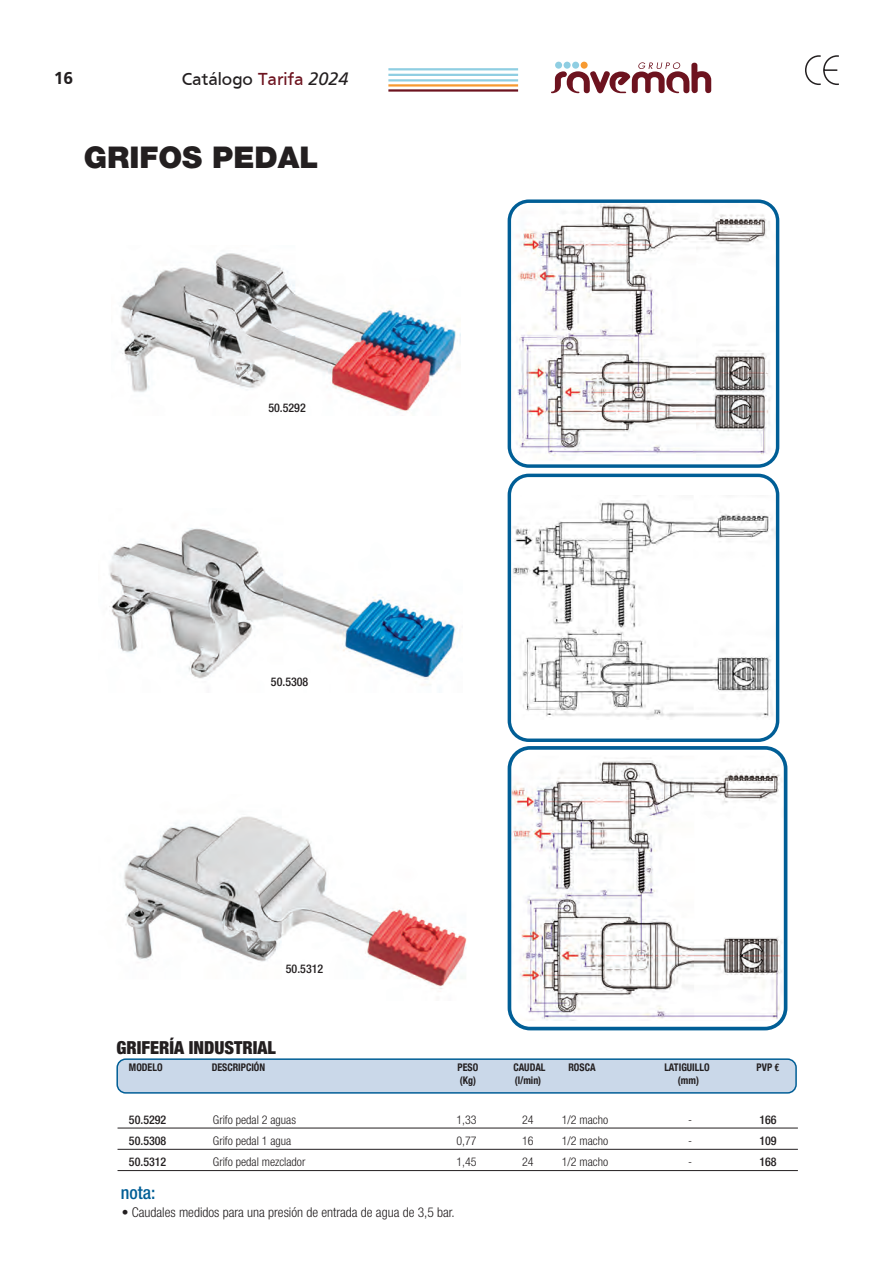
<style>
.page{position:relative;width:893px;height:1263px;background:#fff}
.page>*{position:absolute;margin:0;border:0;box-sizing:border-box;transform-origin:0 0}
.t1{font:900 30px "Helvetica Neue LT Pro";color:#231f20}
.t2{font:18px "Frutiger";color:#231f20}
.t3{font:900 condensed 18px "Helvetica Neue LT Pro";color:#231f20}
.t4{font:500 condensed 18px "Helvetica Neue LT Pro";color:#005e96}
.t5{font:700 18px "Frutiger";color:#231f20}
.t6{font:300 condensed 13.5px "Helvetica Neue LT Pro";color:#231f20}
.t7{font:300 condensed 12px "Helvetica Neue LT Pro";color:#231f20}
.t8{font:500 condensed 12px "Helvetica Neue LT Pro";color:#231f20}
.t9{font:700 condensed 10.5px "Helvetica Neue";color:#231f20;scale:.95 1}
.s1{color:#6d131f}
.s2{font-family:"Frutiger LT Std";font-style:italic}
</style>
<div class="page">
<svg style="left:551px;top:62px;width:160px;height:31px"></svg>
<hr style="left:388px;top:68px;width:130px;height:2px;background:#8fcee2">
<hr style="left:388px;top:74px;width:130px;height:2px;background:#8fcee2">
<hr style="left:388px;top:79px;width:130px;height:2px;background:#8fcee2">
<hr style="left:388px;top:84px;width:130px;height:3px;background:#f79a31">
<hr style="left:388px;top:89px;width:130px;height:3px;background:#6d131f">
<svg style="left:805px;top:55px;width:34px;height:30px"></svg>
<img style="left:121px;top:253px;width:339px;height:160px">
<img style="left:109px;top:528px;width:347px;height:157px">
<img style="left:124px;top:816px;width:343px;height:173px">
<div style="left:117px;top:1059px;width:679px;height:34px;background:#cad8e9;border-radius:9px"></div>
<div style="left:116px;top:1058px;width:681px;height:36px;border:2px solid #005e96;border-radius:9px"></div>
<hr style="left:118px;top:1128px;width:680px;height:1px;background:#231f20">
<hr style="left:118px;top:1149px;width:680px;height:1px;background:#231f20">
<hr style="left:118px;top:1170px;width:680px;height:1px;background:#231f20">
<img style="left:512px;top:203px;width:263px;height:257px">
<div style="left:508px;top:199px;width:271px;height:269px;border:3px solid #005e96;border-radius:20px"></div>
<img style="left:510px;top:756px;width:276px;height:265px">
<div style="left:508px;top:746px;width:279px;height:284px;border:4px solid #005e96;border-radius:21px"></div>
<img style="left:513px;top:500px;width:262px;height:217px">
<div style="left:508px;top:474px;width:271px;height:268px;border:3px solid #005e96;border-radius:20px"></div>
<h2 class="t5" style="left:54px;top:68px;width:21px">16</h2>
<h2 class="t2" style="left:182px;top:68px;width:168px">Catálogo <span class="s1">Tarifa</span> <span class="s2">2024</span></h2>
<p class="t1" style="left:84px;top:139px;width:236px">GRIFOS PEDAL</p>
<p class="t8" style="left:268px;top:400px;width:39px">50.5292</p>
<p class="t8" style="left:271px;top:675px;width:39px">50.5308</p>
<p class="t8" style="left:286px;top:962px;width:39px">50.5312</p>
<p class="t3" style="left:116px;top:1037px;width:161px">GRIFERÍA INDUSTRIAL</p>
<p class="t9" style="left:129px;top:1059px;width:37px">MODELO</p>
<p class="t9" style="left:212px;top:1059px;width:58px">DESCRIPCIÓN</p>
<p class="t9" style="left:458px;top:1059px;width:23px">PESO</p>
<p class="t9" style="left:513px;top:1059px;width:35px">CAUDAL</p>
<p class="t9" style="left:568px;top:1059px;width:30px">ROSCA</p>
<p class="t9" style="left:664px;top:1059px;width:49px">LATIGUILLO</p>
<p class="t9" style="left:757px;top:1059px;width:25px">PVP €</p>
<p class="t9" style="left:460px;top:1071px;width:19px">(Kg)</p>
<p class="t9" style="left:515px;top:1071px;width:29px">(l/min)</p>
<p class="t9" style="left:678px;top:1071px;width:24px">(mm)</p>
<p class="t8" style="left:129px;top:1113px;width:39px">50.5292</p>
<p class="t7" style="left:213px;top:1113px;width:85px">Grifo pedal 2 aguas</p>
<p class="t7" style="left:456px;top:1113px;width:22px">1,33</p>
<p class="t7" style="left:522px;top:1113px;width:13px">24</p>
<p class="t7" style="left:562px;top:1113px;width:48px">1/2 macho</p>
<p class="t7" style="left:688px;top:1113px;width:5px">-</p>
<p class="t8" style="left:759px;top:1113px;width:19px">166</p>
<p class="t8" style="left:129px;top:1134px;width:39px">50.5308</p>
<p class="t7" style="left:213px;top:1134px;width:80px">Grifo pedal 1 agua</p>
<p class="t7" style="left:456px;top:1134px;width:22px">0,77</p>
<p class="t7" style="left:522px;top:1134px;width:13px">16</p>
<p class="t7" style="left:562px;top:1134px;width:48px">1/2 macho</p>
<p class="t7" style="left:688px;top:1134px;width:5px">-</p>
<p class="t8" style="left:759px;top:1134px;width:19px">109</p>
<p class="t8" style="left:129px;top:1155px;width:39px">50.5312</p>
<p class="t7" style="left:213px;top:1155px;width:94px">Grifo pedal mezclador</p>
<p class="t7" style="left:456px;top:1155px;width:22px">1,45</p>
<p class="t7" style="left:522px;top:1155px;width:13px">24</p>
<p class="t7" style="left:562px;top:1155px;width:48px">1/2 macho</p>
<p class="t7" style="left:688px;top:1155px;width:5px">-</p>
<p class="t8" style="left:759px;top:1155px;width:19px">168</p>
<p class="t4" style="left:121px;top:1181px;width:36px">nota:</p>
<p class="t6" style="left:122px;top:1205px;width:335px">• Caudales medidos para una presión de entrada de agua de 3,5 bar.</p>
</div>
